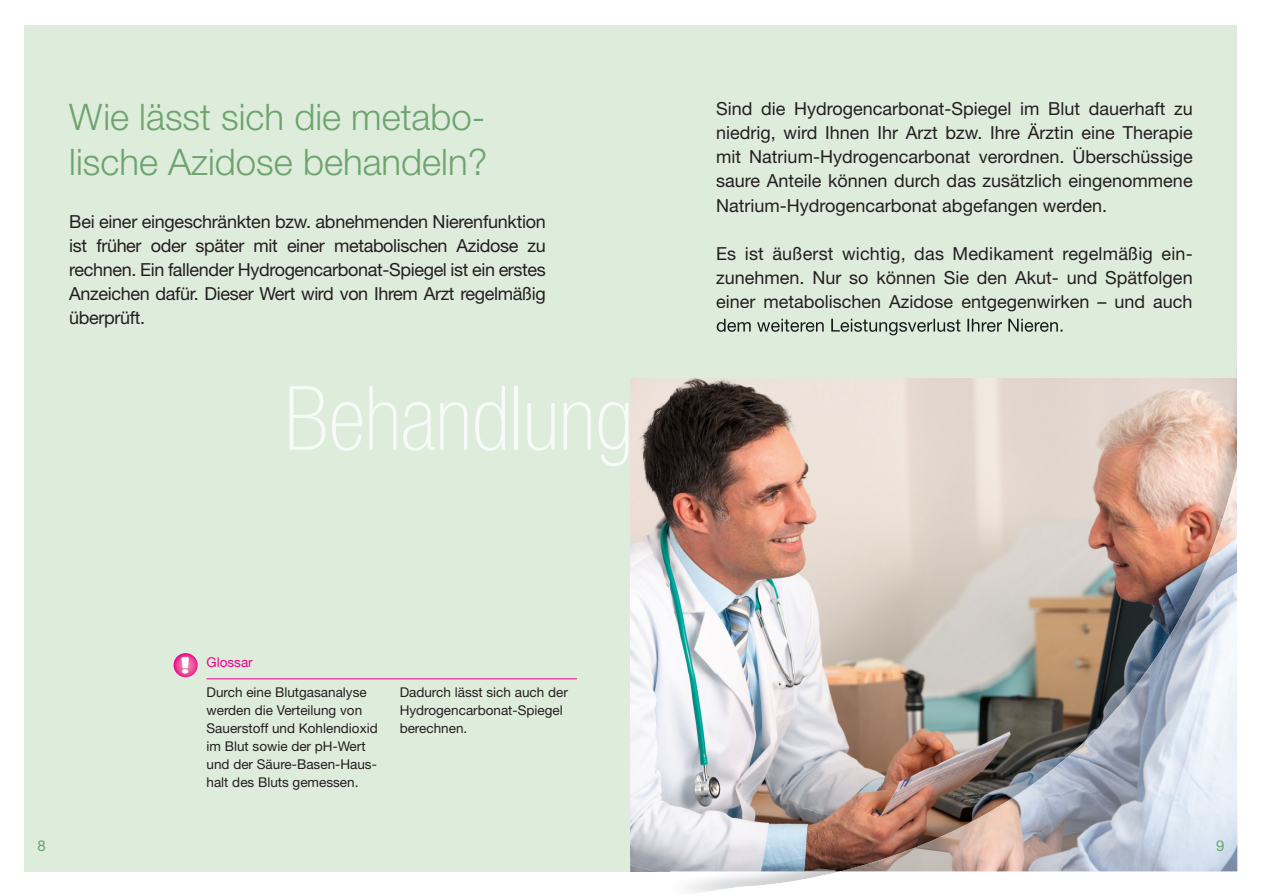
<style>
.page{position:relative;width:1262px;height:896px;background:#fff}
.page>*{position:absolute;margin:0;border:0;box-sizing:border-box;transform-origin:0 0}
.t1{font:100 condensed 88.8px "Helvetica Neue";color:#f7fbf7}
.t2{font:300 36.6px/45px "Helvetica Neue";color:#6da46e}
.t3{font:18px/24px "Helvetica Neue";color:#231f20;text-align:justify}
.t4{font:15px "Helvetica Neue";color:#6da46e}
.t5{font:13.5px/18px "Helvetica Neue";color:#231f20}
.t6{font:13.5px "Helvetica Neue";color:#ed028c}
.s1{font-family:"Antique Olive Nord";font-size:21.45px;color:#fff}
</style>
<div class="page">
<div style="left:25px;top:25px;width:1211px;height:846px;background:#deecdc"></div>
<img style="left:631px;top:378px;width:56px;height:493px">
<img style="left:987px;top:309px;width:29px;height:2px">
<img style="left:724px;top:319px;width:299px;height:2px">
<img style="left:687px;top:321px;width:551px;height:572px">
<img style="left:1187px;top:465px;width:49px;height:406px">
<img style="left:1137px;top:602px;width:50px;height:269px">
<img style="left:1088px;top:681px;width:50px;height:190px">
<img style="left:1038px;top:737px;width:50px;height:134px">
<img style="left:939px;top:779px;width:100px;height:92px">
<img style="left:840px;top:837px;width:99px;height:34px">
<svg style="left:173px;top:653px;width:25px;height:24px"></svg>
<hr style="left:206px;top:678px;width:371px;height:1px;background:#ed028c">
<div style="left:1236px;top:264px;width:24px;height:310px;background:#fff"></div>
<h2 class="t2" style="left:69px;top:94px;width:419px">Wie lässt sich die metabo&shy;lische Azidose behandeln?</h2>
<p class="t3" style="left:69px;top:209px;width:478px">Bei einer eingeschränkten bzw. abnehmenden Nierenfunktion ist früher oder später mit einer metabolischen Azidose zu rechnen. Ein fallender Hydrogencarbonat-Spiegel ist ein erstes Anzeichen dafür. Dieser Wert wird von Ihrem Arzt regelmäßig überprüft.</p>
<h1 class="t1" style="left:284px;top:368px;width:350px">Behandlung</h1>
<p class="t4" style="left:37px;top:836px;width:10px">8</p>
<p class="t6" style="left:180px;top:654px;width:74px"><span class="s1">!</span> Glossar</p>
<p class="t5" style="left:206px;top:682px;width:173px">Durch eine Blutgasanalyse werden die Verteilung von<br>Sauerstoff und Kohlendioxid im Blut sowie der pH-Wert und der Säure-Basen-Haus&shy;halt des Bluts gemessen.</p>
<p class="t5" style="left:399px;top:682px;width:170px">Dadurch lässt sich auch der<br>Hydrogencarbonat-Spiegel berechnen.</p>
<p class="t3" style="left:716px;top:97px;width:478px">Sind die Hydrogencarbonat-Spiegel im Blut dauerhaft zu niedrig, wird Ihnen Ihr Arzt bzw. Ihre Ärztin eine Therapie mit Natrium-Hydrogencarbonat verordnen. Überschüssige saure Anteile können durch das zusätzlich eingenommene Natrium-Hydrogencarbonat abgefangen werden.</p>
<p class="t3" style="left:716px;top:241px;width:478px">Es ist äußerst wichtig, das Medikament regelmäßig ein&shy;zunehmen. Nur so können Sie den Akut- und Spätfolgen einer metabolischen Azidose entgegenwirken – und auch</p>
<p class="t4" style="left:1215px;top:836px;width:10px">9</p>
</div>
